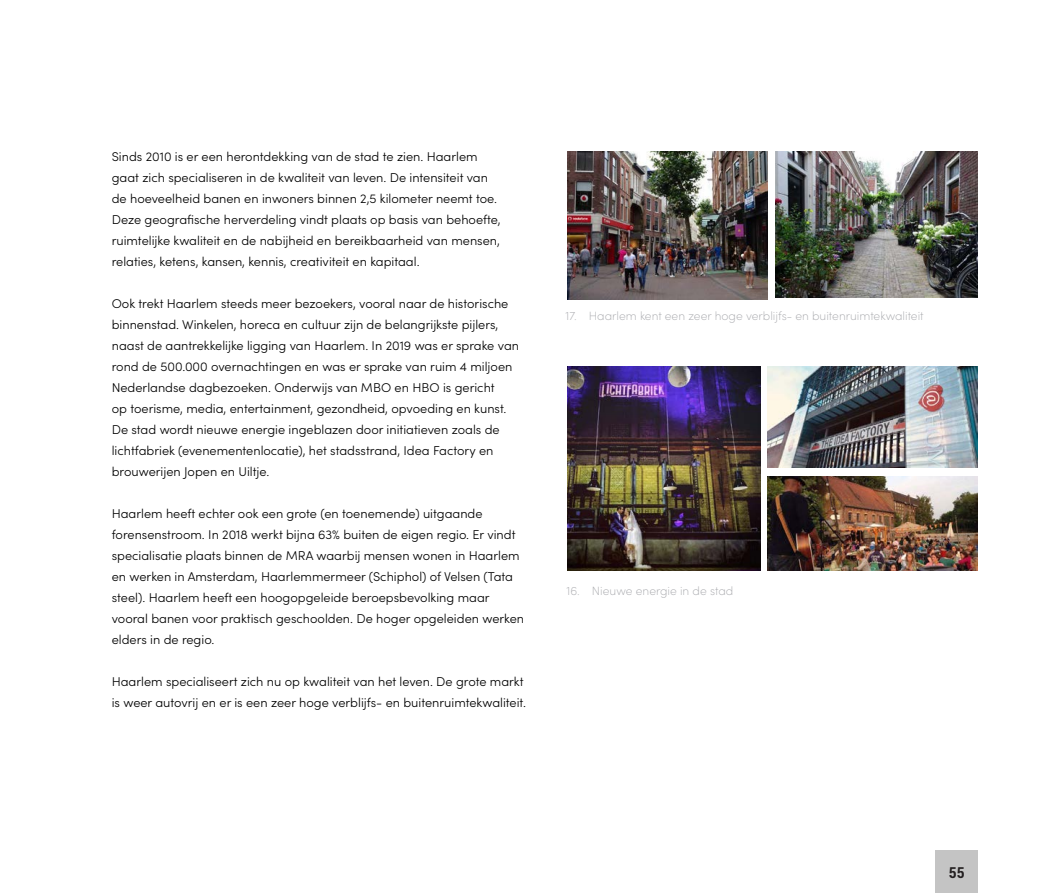
<style>
.page{position:relative;width:1063px;height:893px;background:#fff}
.page>*{position:absolute;margin:0;border:0;box-sizing:border-box;transform-origin:0 0}
.t1{font:700 condensed 15px "Roboto";color:#231f20}
.Body{font:300 12.75px/21px "Sofia Pro";color:#000}
.t2{font:200 12px "Sofia Pro";color:#a8a9ad}
</style>
<div class="page">
<img style="left:567px;top:152px;width:200px;height:147px">
<img style="left:776px;top:152px;width:202px;height:146px">
<img style="left:567px;top:367px;width:194px;height:203px">
<img style="left:767px;top:367px;width:211px;height:100px">
<img style="left:767px;top:477px;width:211px;height:93px">
<div style="left:935px;top:850px;width:43px;height:43px;background:#c4c4c4"></div>
<p class="Body" style="left:112px;top:146px;width:390px">Sinds 2010 is er een herontdekking van de stad te zien. Haarlem gaat zich specialiseren in de kwaliteit van leven. De intensiteit van de hoeveelheid banen en inwoners binnen 2,5 kilometer neemt toe.<br>Deze geografische herverdeling vindt plaats op basis van behoefte, ruimtelijke kwaliteit en de nabijheid en bereikbaarheid van mensen, relaties, ketens, kansen, kennis, creativiteit en kapitaal.</p>
<p class="Body" style="left:112px;top:292px;width:409px">Ook trekt Haarlem steeds meer bezoekers, vooral naar de historische binnenstad. Winkelen, horeca en cultuur zijn de belangrijkste pijlers, naast de aantrekkelijke ligging van Haarlem. In 2019 was er sprake van rond de 500.000 overnachtingen en was er sprake van ruim 4 miljoen Nederlandse dagbezoeken. Onderwijs van MBO en HBO is gericht<br>op toerisme, media, entertainment, gezondheid, opvoeding en kunst.<br>De stad wordt nieuwe energie ingeblazen door initiatieven zoals de lichtfabriek (evenementenlocatie), het stadsstrand, Idea Factory en brouwerijen Jopen en Uiltje.</p>
<p class="Body" style="left:112px;top:502px;width:414px">Haarlem heeft echter ook een grote (en toenemende) uitgaande forensenstroom. In 2018 werkt bijna 63% buiten de eigen regio. Er vindt specialisatie plaats binnen de MRA waarbij mensen wonen in Haarlem en werken in Amsterdam, Haarlemmermeer (Schiphol) of Velsen (Tata steel). Haarlem heeft een hoogopgeleide beroepsbevolking maar vooral banen voor praktisch geschoolden. De hoger opgeleiden werken elders in de regio.</p>
<p class="Body" style="left:112px;top:670px;width:416px">Haarlem specialiseert zich nu op kwaliteit van het leven. De grote markt is weer autovrij en er is een zeer hoge verblijfs- en buitenruimtekwaliteit.</p>
<p class="t2" style="left:566px;top:307px;width:360px">17. Haarlem kent een zeer hoge verblijfs- en buitenruimtekwaliteit</p>
<p class="t2" style="left:567px;top:583px;width:168px">16. Nieuwe energie in de stad</p>
<p class="t1" style="left:949px;top:862px;width:17px">55</p>
</div>
